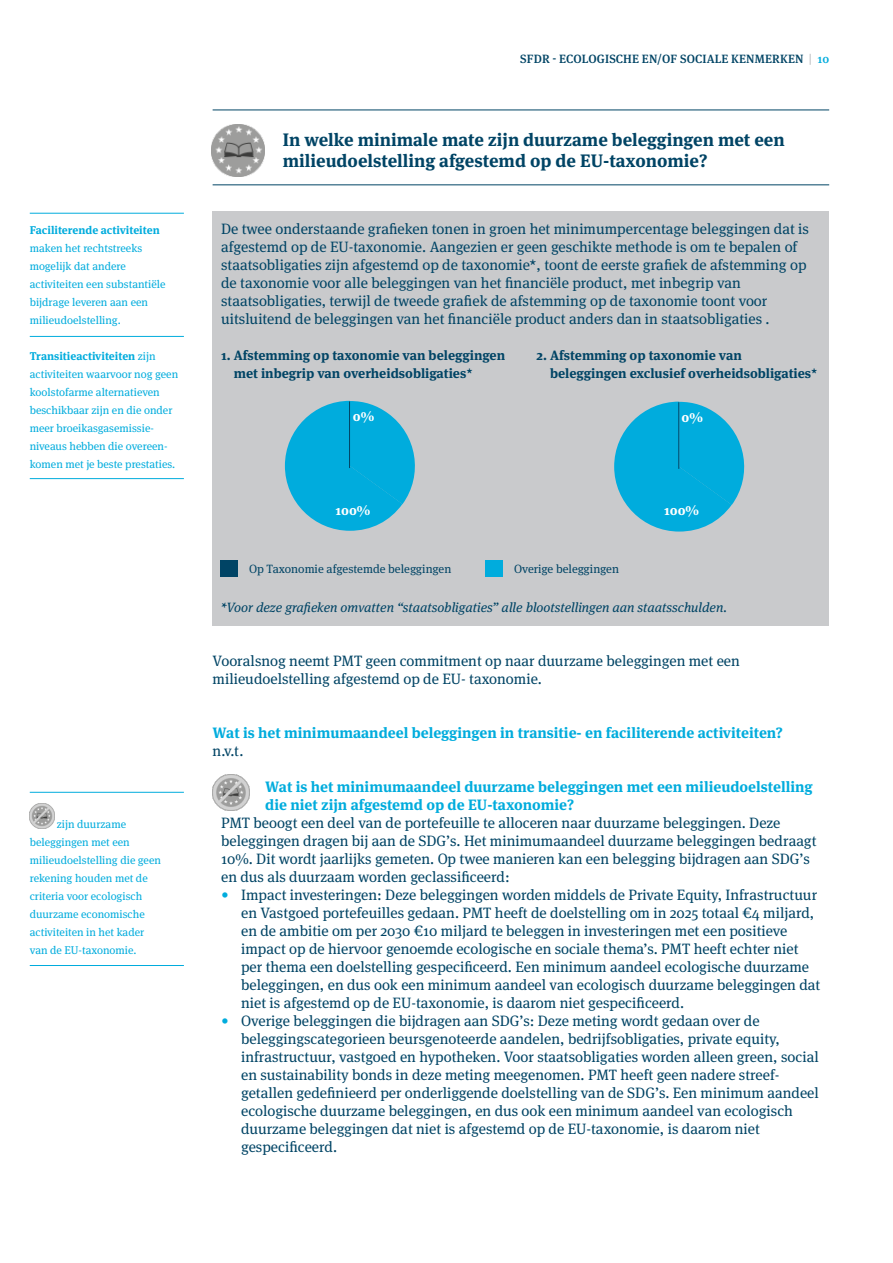
<style>
.page{position:relative;width:893px;height:1263px;background:#fff}
.page>*{position:absolute;margin:0;border:0;box-sizing:border-box;transform-origin:0 0}
._2__Hoodfstukken__I{font:700 18px/21px "Meta Serif OT";color:#004465}
._5__Lopend{font:15px/18px "Meta Serif OT";color:#004465}
._5__Lopend-2{font:700 15px/18px "Meta Serif OT";color:#00acdd}
._5__Lopend-3{font:700 13.5px "Meta Serif OT";color:#004465}
._5__Lopend-4{font:italic 13.5px "Meta Serif OT";color:#004465}
._5__Lopend-5{font:700 13.5px "Meta Serif OT";color:#fff}
._5__Lopend-6{font:12px "Meta Serif OT";color:#004465}
.t1{font:500 12px "Meta Serif OT";letter-spacing:.01em;color:#004465}
.t2{font:11.25px/18px "Meta Serif OT";color:#00acdd}
.s1{font-weight:700}
.s2{color:#bcbdc0}
.s3{color:#00acdd}
</style>
<div class="page">
<div style="left:213px;top:211px;width:616px;height:414px;background:#c9cacc"></div>
<hr style="left:213px;top:110px;width:616px;height:1px;background:#004465">
<hr style="left:213px;top:184px;width:616px;height:1px;background:#004465">
<img style="left:212px;top:124px;width:53px;height:52px">
<img style="left:30px;top:804px;width:24px;height:24px">
<hr style="left:30px;top:336px;width:154px;height:1px;background:#00acdd">
<hr style="left:30px;top:213px;width:154px;height:1px;background:#00acdd">
<hr style="left:30px;top:478px;width:154px;height:1px;background:#00acdd">
<div style="left:221px;top:560px;width:17px;height:16px;background:#004465"></div>
<div style="left:486px;top:560px;width:17px;height:16px;background:#00acdd"></div>
<img style="left:213px;top:774px;width:37px;height:36px">
<hr style="left:30px;top:792px;width:154px;height:1px;background:#00acdd">
<hr style="left:30px;top:965px;width:154px;height:1px;background:#00acdd">
<svg style="left:285px;top:401px;width:130px;height:130px"></svg>
<hr style="left:349px;top:401px;width:1px;height:67px;background:#004465">
<svg style="left:614px;top:402px;width:131px;height:129px"></svg>
<hr style="left:678px;top:402px;width:1px;height:67px;background:#004465">
<p class="t2" style="left:30px;top:221px;width:131px"><span class="s1">Faciliterende activiteiten </span>maken het rechtstreeks mogelijk dat andere</p>
<p class="t2" style="left:30px;top:275px;width:137px">activiteiten een substantiële</p>
<p class="t2" style="left:30px;top:293px;width:120px">bijdrage leveren aan een</p>
<p class="t2" style="left:30px;top:311px;width:93px">milieudoelstelling.</p>
<p class="t2" style="left:30px;top:347px;width:150px"><span class="s1">Transitieactiviteiten</span> zijn activiteiten waarvoor nog geen koolstofarme alternatieven beschikbaar zijn en die onder meer broeikasgasemissie&shy;niveaus hebben die overeen&shy;komen met je beste prestaties.</p>
<p class="t2" style="left:30px;top:815px;width:133px;text-indent:27px">zijn duurzame beleggingen met een milieudoelstelling die geen rekening houden met de criteria voor ecologisch duurzame economische activiteiten in het kader van de EU-taxonomie.</p>
<p class="t1" style="left:520px;top:51px;width:311px">SFDR - ECOLOGISCHE EN/OF SOCIALE KENMERKEN <span class="s2">|</span> <span class="s3">10</span></p>
<p class="_2__Hoodfstukken__I" style="left:283px;top:130px;width:503px">In welke minimale mate zijn duurzame beleggingen met een milieudoelstelling afgestemd op de EU-taxonomie?</p>
<p class="_5__Lopend" style="left:221px;top:220px;width:589px">De twee onderstaande grafieken tonen in groen het minimumpercentage beleggingen dat is afgestemd op de EU-taxonomie. Aangezien er geen geschikte methode is om te bepalen of staatsobligaties zijn afgestemd op de taxonomie*, toont de eerste grafiek de afstemming op de taxonomie voor alle beleggingen van het financiële product, met inbegrip van staatsobligaties, terwijl de tweede grafiek de afstemming op de taxonomie toont voor uitsluitend de beleggingen van het financiële product anders dan in staatsobligaties .</p>
<p class="_5__Lopend-3" style="left:221px;top:347px;width:286px">1. Afstemming op taxonomie van beleggingen</p>
<p class="_5__Lopend-3" style="left:537px;top:347px;width:207px">2. Afstemming op taxonomie van</p>
<p class="_5__Lopend-3" style="left:234px;top:365px;width:240px">met inbegrip van overheidsobligaties*</p>
<p class="_5__Lopend-3" style="left:550px;top:365px;width:269px">beleggingen exclusief overheidsobligaties*</p>
<p class="_5__Lopend-5" style="left:353px;top:408px;width:23px">0%</p>
<p class="_5__Lopend-5" style="left:335px;top:502px;width:36px">100%</p>
<p class="_5__Lopend-6" style="left:249px;top:562px;width:204px">Op Taxonomie afgestemde beleggingen</p>
<p class="_5__Lopend-6" style="left:514px;top:562px;width:106px">Overige beleggingen</p>
<p class="_5__Lopend-5" style="left:682px;top:409px;width:23px">0%</p>
<p class="_5__Lopend-5" style="left:664px;top:502px;width:36px">100%</p>
<p class="_5__Lopend-4" style="left:221px;top:600px;width:507px">*Voor deze grafieken omvatten “staatsobligaties” alle blootstellingen aan staatsschulden.</p>
<p class="_5__Lopend" style="left:213px;top:652px;width:529px">Vooralsnog neemt PMT geen commitment op naar duurzame beleggingen met een milieudoelstelling afgestemd op de EU- taxonomie.</p>
<p class="_5__Lopend-2" style="left:213px;top:724px;width:572px">Wat is het minimumaandeel beleggingen in transitie- en faciliterende activiteiten?</p>
<p class="_5__Lopend" style="left:213px;top:742px;width:32px">n.v.t.</p>
<p class="_5__Lopend-2" style="left:265px;top:778px;width:549px">Wat is het minimumaandeel duurzame beleggingen met een milieudoelstelling die niet zijn afgestemd op de EU-taxonomie?</p>
<p class="_5__Lopend" style="left:221px;top:814px;width:597px">PMT beoogt een deel van de portefeuille te alloceren naar duurzame beleggingen. Deze beleggingen dragen bij aan de SDG’s. Het minimumaandeel duurzame beleggingen bedraagt 10%. Dit wordt jaarlijks gemeten. Op twee manieren kan een belegging bijdragen aan SDG’s en dus als duurzaam worden geclassificeerd:</p>
<p class="_5__Lopend" style="left:241px;top:886px;width:581px;text-indent:-20px"><span class="s3">•</span> Impact investeringen: Deze beleggingen worden middels de Private Equity, Infrastructuur en Vastgoed portefeuilles gedaan. PMT heeft de doelstelling om in 2025 totaal €4 miljard, en de ambitie om per 2030 €10 miljard te beleggen in investeringen met een positieve impact op de hiervoor genoemde ecologische en sociale thema’s. PMT heeft echter niet per thema een doelstelling gespecificeerd. Een minimum aandeel ecologische duurzame beleggingen, en dus ook een minimum aandeel van ecologisch duurzame beleggingen dat niet is afgestemd op de EU-taxonomie, is daarom niet gespecificeerd.</p>
<p class="_5__Lopend" style="left:241px;top:1012px;width:579px;text-indent:-20px"><span class="s3">•</span> Overige beleggingen die bijdragen aan SDG’s: Deze meting wordt gedaan over de beleggingscategorieen beursgenoteerde aandelen, bedrijfsobligaties, private equity, infrastructuur, vastgoed en hypotheken. Voor staatsobligaties worden alleen green, social en sustainability bonds in deze meting meegenomen. PMT heeft geen nadere streef&shy;getallen gedefinieerd per onderliggende doelstelling van de SDG’s. Een minimum aandeel ecologische duurzame beleggingen, en dus ook een minimum aandeel van ecologisch duurzame beleggingen dat niet is afgestemd op de EU-taxonomie, is daarom niet gespecificeerd.</p>
</div>
